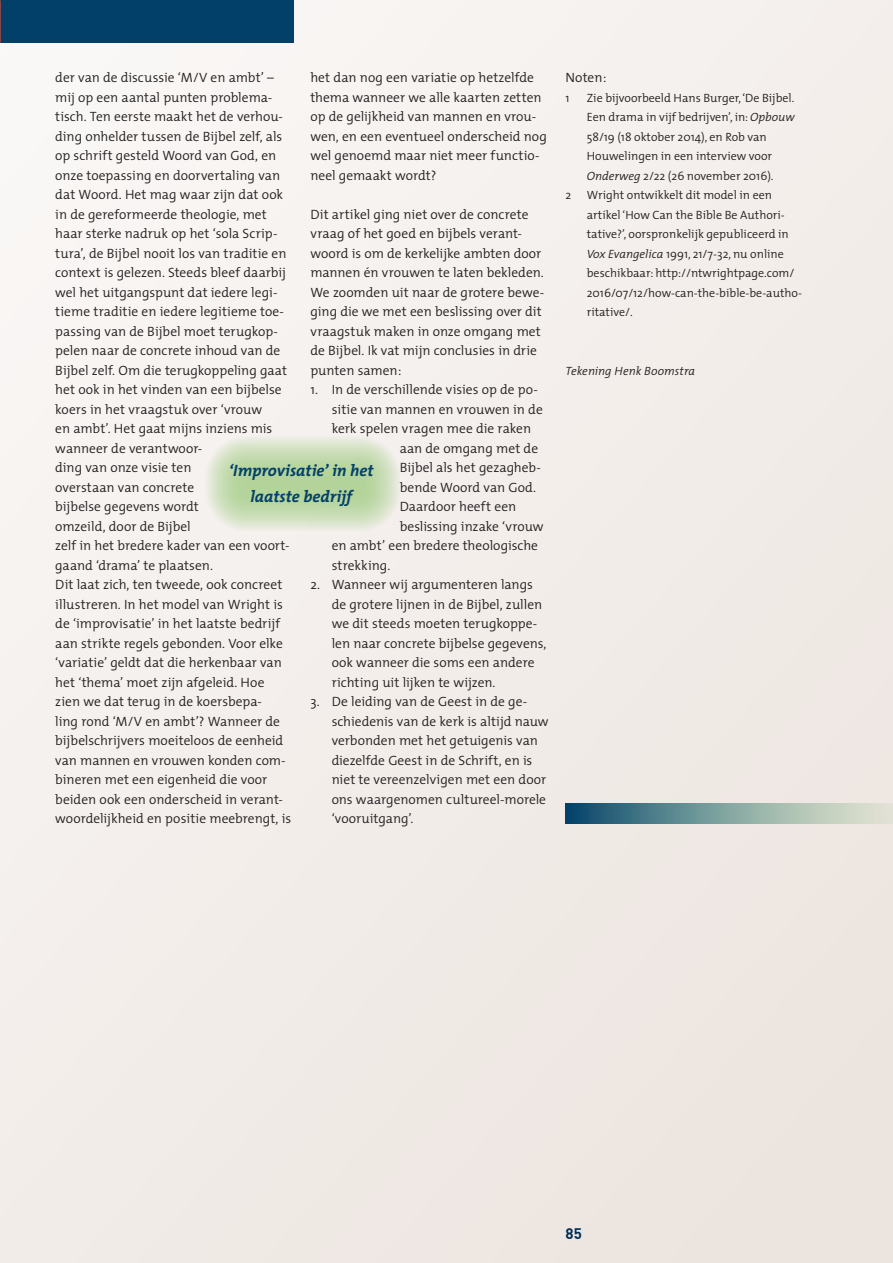
<style>
.page{position:relative;width:893px;height:1263px;background:#f2ede9}
.page>*{position:absolute;margin:0;border:0;box-sizing:border-box;transform-origin:0 0}
.NB-streamer{font:italic 700 16.5px/25.5px "The Mix";color:#034069;text-align:center}
.t1{font:15px "DIN Bold";color:#002c55}
.NB-tekst{font:300 13.5px/19.5px "The Mix";color:#231f20}
.NB-inspringen{font:300 13.5px/19.5px "The Mix";color:#231f20}
.NB-voetnoten{font:300 12px/19.5px "The Mix";color:#231f20}
.NB-auteursbeschrijvi{font:italic 300 12px "The Mix";color:#231f20}
.s1{font-style:italic}
</style>
<div class="page">
<div style="left:0;top:0;width:293px;height:43px;background:#034069"></div>
<svg style="left:209px;top:440px;width:189px;height:88px"></svg>
<svg style="left:566px;top:804px;width:327px;height:19px"></svg>
<p class="NB-tekst" style="left:55px;top:68px;width:236px">der van de discussie ‘M/V en ambt’ – mij op een aantal punten problema&shy;tisch. Ten eerste maakt het de verhou&shy;ding onhelder tussen de Bijbel zelf, als op schrift gesteld Woord van God, en onze toepassing en doorvertaling van dat Woord. Het mag waar zijn dat ook in de gereformeerde theologie, met haar sterke nadruk op het ‘sola Scrip&shy;tura’, de Bijbel nooit los van traditie en context is gelezen. Steeds bleef daarbij wel het uitgangspunt dat iedere legi&shy;tieme traditie en iedere legitieme toe&shy;passing van de Bijbel moet terugkop&shy;pelen naar de concrete inhoud van de Bijbel zelf. Om die terugkoppeling gaat het ook in het vinden van een bijbelse koers in het vraagstuk over ‘vrouw<br>en ambt’. Het gaat mijns inziens mis wanneer de verantwoor-<br>ding van onze visie ten<br>overstaan van concrete<br>bijbelse gegevens wordt<br>omzeild, door de Bijbel<br>zelf in het bredere kader van een voort&shy;gaand ‘drama’ te plaatsen.</p>
<p class="NB-tekst" style="left:55px;top:575px;width:237px">Dit laat zich, ten tweede, ook concreet illustreren. In het model van Wright is de ‘improvisatie’ in het laatste bedrijf aan strikte regels gebonden. Voor elke ‘variatie’ geldt dat die herkenbaar van het ‘thema’ moet zijn afgeleid. Hoe zien we dat terug in de koersbepa-<br>ling rond ‘M/V en ambt’? Wanneer de bijbelschrijvers moeiteloos de eenheid van mannen en vrouwen konden com&shy;bineren met een eigenheid die voor beiden ook een onderscheid in verant&shy;woordelijkheid en positie meebrengt, is</p>
<p class="NB-tekst" style="left:310px;top:68px;width:238px">het dan nog een variatie op hetzelfde thema wanneer we alle kaarten zetten op de gelijkheid van mannen en vrou&shy;wen, en een eventueel onderscheid nog wel genoemd maar niet meer functio&shy;neel gemaakt wordt?</p>
<p class="NB-tekst" style="left:310px;top:204px;width:235px">Dit artikel ging niet over de concrete vraag of het goed en bijbels verant&shy;woord is om de kerkelijke ambten door mannen én vrouwen te laten bekleden.<br>We zoomden uit naar de grotere bewe&shy;ging die we met een beslissing over dit vraagstuk maken in onze omgang met de Bijbel. Ik vat mijn conclusies in drie punten samen:</p>
<p class="NB-inspringen" style="left:310px;top:380px;width:229px">1. In de verschillende visies op de po-</p>
<p class="NB-inspringen" style="left:332px;top:399px;width:213px">sitie van mannen en vrouwen in de</p>
<p class="NB-inspringen" style="left:332px;top:419px;width:201px">kerk spelen vragen mee die raken</p>
<p class="NB-inspringen" style="left:400px;top:438px;width:140px">aan de omgang met de</p>
<p class="NB-inspringen" style="left:400px;top:458px;width:143px">Bijbel als het gezagheb-</p>
<p class="NB-inspringen" style="left:400px;top:477px;width:138px">bende Woord van God.</p>
<p class="NB-inspringen" style="left:400px;top:497px;width:118px">Daardoor heeft een</p>
<p class="NB-inspringen" style="left:400px;top:516px;width:145px">beslissing inzake ‘vrouw</p>
<p class="NB-inspringen" style="left:332px;top:536px;width:208px">en ambt’ een bredere theologische</p>
<p class="NB-inspringen" style="left:332px;top:555px;width:60px">strekking.</p>
<p class="NB-inspringen" style="left:332px;top:575px;width:216px;text-indent:-21px">2. Wanneer wij argumenteren langs de grotere lijnen in de Bijbel, zullen we dit steeds moeten terugkoppe&shy;len naar concrete bijbelse gegevens, ook wanneer die soms een andere richting uit lijken te wijzen.</p>
<p class="NB-inspringen" style="left:332px;top:692px;width:218px;text-indent:-21px">3. De leiding van de Geest in de ge&shy;schiedenis van de kerk is altijd nauw verbonden met het getuigenis van diezelfde Geest in de Schrift, en is niet te vereenzelvigen met een door ons waargenomen cultureel-morele ‘vooruitgang’.</p>
<p class="NB-streamer" style="left:229px;top:457px;width:146px">‘Improvisatie’ in het laatste bedrijf</p>
<p class="NB-tekst" style="left:566px;top:68px;width:42px">Noten:</p>
<p class="NB-voetnoten" style="left:566px;top:88px;width:6px">1</p>
<p class="NB-voetnoten" style="left:587px;top:88px;width:209px">Zie bijvoorbeeld Hans Burger, ‘De Bijbel.<br>Een drama in vijf bedrijven’, in: <span class="s1">Opbouw </span>58/19 (18 oktober 2014), en Rob van Houwelingen in een interview voor <span class="s1">Onderweg</span> 2/22 (26 november 2016).</p>
<p class="NB-voetnoten" style="left:566px;top:185px;width:7px">2</p>
<p class="NB-voetnoten" style="left:587px;top:185px;width:217px">Wright ontwikkelt dit model in een artikel ‘How Can the Bible Be Authori&shy;tative?’, oorspronkelijk gepubliceerd in <span class="s1">Vox Evangelica</span> 1991, 21/7-32, nu online beschikbaar: http://ntwrightpage.com/ 2016/07/12/how-can-the-bible-be-autho&shy;ritative/.</p>
<p class="NB-auteursbeschrijvi" style="left:566px;top:361px;width:131px">Tekening Henk Boomstra</p>
<p class="t1" style="left:566px;top:1223px;width:18px">85</p>
</div>
